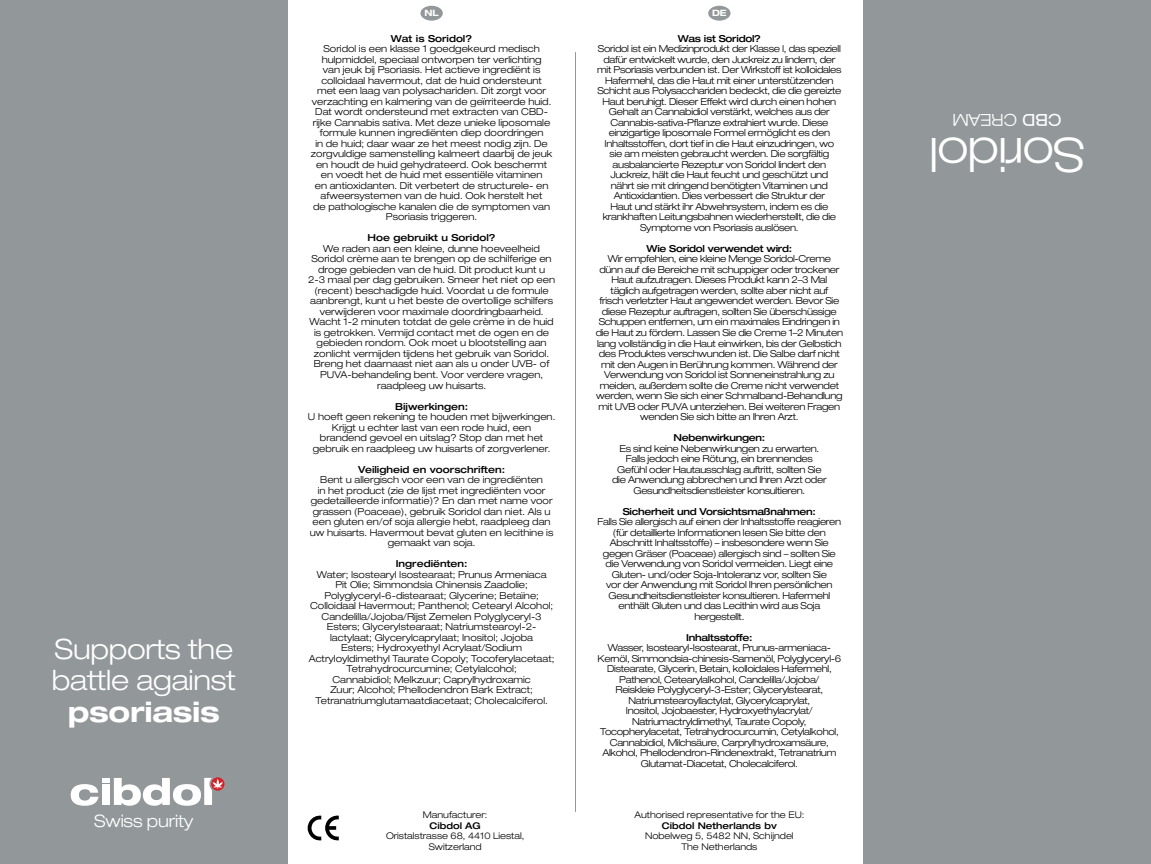
<style>
.page{position:relative;width:1151px;height:864px;background:#fff}
.page>*{position:absolute;margin:0;border:0;box-sizing:border-box;transform-origin:0 0}
.t1{font:300 expanded 47.25px "Helvetica Neue LT Std";letter-spacing:-.02em;color:#fff}
.t2{font:300 expanded 28px/31.5px "Helvetica Neue LT Std";letter-spacing:-.01em;color:#fff}
.t3{font:700 expanded 28px "Helvetica Neue LT Std";letter-spacing:-.01em;color:#fff}
.t4{font:300 expanded 17.15px "Helvetica Neue LT Std";letter-spacing:-.01em;color:#fff}
.t5{font:300 expanded 16.45px "Helvetica Neue LT Std";letter-spacing:-.01em;color:#fff}
.t6{font:300 expanded 9.62px/10.5px "Helvetica Neue LT Std";letter-spacing:-.03em;color:#000;text-align:center}
.t7{font:300 expanded 9.62px/10.5px "Helvetica Neue LT Std";color:#000;text-align:center}
.t8{font:500 expanded 9.62px "Helvetica Neue LT Std";letter-spacing:-.03em;color:#000}
.t9{font:500 expanded 9.62px "Helvetica Neue LT Std";color:#000}
.t10{font:300 expanded 9.1px/10.5px "Helvetica Neue LT Std";color:#000;text-align:center}
.t11{font:500 expanded 9.1px "Helvetica Neue LT Std";color:#000}
.t12{font:700 expanded 8.75px "Helvetica Neue LT Std";color:#fff}
.s1{font-weight:400}
</style>
<div class="page">
<div style="left:0;top:0;width:288px;height:863px;background:#92979a"></div>
<div style="left:708px;top:6px;width:22px;height:15px;background:#92979a;border-radius:50%"></div>
<div style="left:420px;top:6px;width:23px;height:15px;background:#92979a;border-radius:50%"></div>
<div style="left:863px;top:0;width:288px;height:863px;background:#92979a"></div>
<svg style="left:71px;top:784px;width:28px;height:21px"></svg>
<div style="left:102px;top:777px;width:8px;height:5px;background:#fff"></div>
<div style="left:102px;top:784px;width:8px;height:20px;background:#fff"></div>
<svg style="left:114px;top:777px;width:109px;height:28px"></svg>
<hr style="left:575px;top:52px;width:1px;height:759px;background:#92979a">
<svg style="left:307px;top:815px;width:32px;height:25px"></svg>
<h2 class="t2" style="left:52px;top:632px;width:186px">Supports the battle against</h2>
<h2 class="t3" style="left:68px;top:694px;width:154px">psoriasis</h2>
<h3 class="t4" style="left:94px;top:809px;width:101px">Swiss purity</h3>
<p class="t12" style="left:424px;top:7px;width:16px">NL</p>
<p class="t12" style="left:712px;top:7px;width:16px">DE</p>
<p class="t9" style="left:391px;top:32px;width:83px">Wat is Soridol?</p>
<p class="t7" style="left:311px;top:43px;width:243px">Soridol is een klasse 1 goedgekeurd medisch hulpmiddel, speciaal ontworpen ter verlichting<br>van jeuk bij Psoriasis. Het actieve ingrediënt is colloidaal havermout, dat de huid ondersteunt met een laag van polysachariden. Dit zorgt voor verzachting en kalmering van de geïrriteerde huid.<br>Dat wordt ondersteund met extracten van CBD&shy;rijke Cannabis sativa. Met deze unieke liposomale formule kunnen ingrediënten diep doordringen<br>in de huid; daar waar ze het meest nodig zijn. De zorgvuldige samenstelling kalmeert daarbij de jeuk en houdt de huid gehydrateerd. Ook beschermt en voedt het de huid met essentiële vitaminen<br>en antioxidanten. Dit verbetert de structurele- en afweersystemen van de huid. Ook herstelt het<br>de pathologische kanalen die de symptomen van Psoriasis triggeren.</p>
<p class="t9" style="left:368px;top:232px;width:129px">Hoe gebruikt u Soridol?</p>
<p class="t7" style="left:308px;top:243px;width:248px">We raden aan een kleine, dunne hoeveelheid Soridol crème aan te brengen op de schilferige en droge gebieden van de huid. Dit product kunt u<br>2-3 maal per dag gebruiken. Smeer het niet op een (recent) beschadigde huid. Voordat u de formule aanbrengt, kunt u het beste de overtollige schilfers verwijderen voor maximale doordringbaarheid.<br>Wacht 1-2 minuten totdat de gele crème in de huid is getrokken. Vermijd contact met de ogen en de gebieden rondom. Ook moet u blootstelling aan zonlicht vermijden tijdens het gebruik van Soridol.<br>Breng het daarnaast niet aan als u onder UVB- of PUVA-behandeling bent. Voor verdere vragen, raadpleeg uw huisarts.</p>
<p class="t9" style="left:395px;top:400px;width:75px">Bijwerkingen:</p>
<p class="t7" style="left:308px;top:411px;width:249px">U hoeft geen rekening te houden met bijwerkingen.<br>Krijgt u echter last van een rode huid, een brandend gevoel en uitslag? Stop dan met het gebruik en raadpleeg uw huisarts of zorgverlener.</p>
<p class="t9" style="left:358px;top:463px;width:149px">Veiligheid en voorschriften:</p>
<p class="t7" style="left:310px;top:474px;width:245px">Bent u allergisch voor een van de ingrediënten<br>in het product (zie de lijst met ingrediënten voor gedetailleerde informatie)? En dan met name voor grassen (Poaceae), gebruik Soridol dan niet. Als u een gluten en/of soja allergie hebt, raadpleeg dan uw huisarts. Havermout bevat gluten en lecithine is gemaakt van soja.</p>
<p class="t9" style="left:396px;top:557px;width:73px">Ingrediënten:</p>
<p class="t7" style="left:309px;top:568px;width:247px">Water; Isostearyl Isostearaat; Prunus Armeniaca<br>Pit Olie; Simmondsia Chinensis Zaadolie; Polyglyceryl-6-distearaat; Glycerine; Betaïne; Colloidaal Havermout; Panthenol; Cetearyl Alcohol; Candelilla/Jojoba/Rijst Zemelen Polyglyceryl-3<br>Esters; Glycerylstearaat; Natriumstearoyl-2- lactylaat; Glycerylcaprylaat; Inositol; Jojoba<br>Esters; Hydroxyethyl Acrylaat/Sodium Actryloyldimethyl Taurate Copoly; Tocoferylacetaat; Tetrahydrocurcumine; Cetylalcohol;<br>Cannabidiol; Melkzuur; Caprylhydroxamic<br>Zuur; Alcohol; Phellodendron Bark Extract; Tetranatriumglutamaatdiacetaat; Cholecalciferol.</p>
<p class="t10" style="left:423px;top:809px;width:66px">Manufacturer:</p>
<p class="t11" style="left:429px;top:819px;width:53px">Cibdol AG</p>
<p class="t10" style="left:386px;top:830px;width:140px">Oristalstrasse 68, 4410 Liestal,<br>Switzerland</p>
<p class="t8" style="left:678px;top:32px;width:85px">Was ist Soridol?</p>
<p class="t6" style="left:597px;top:43px;width:246px">Soridol ist ein Medizinprodukt der Klasse I, das speziell dafür entwickelt wurde, den Juckreiz zu lindern, der mit Psoriasis verbunden ist. Der Wirkstoff ist kolloidales Hafermehl, das die Haut mit einer unterstützenden Schicht aus Polysacchariden bedeckt, die die gereizte Haut beruhigt. Dieser Effekt wird durch einen hohen Gehalt an Cannabidiol verstärkt, welches aus der Cannabis-sativa-Pflanze extrahiert wurde. Diese einzigartige liposomale Formel ermöglicht es den Inhaltsstoffen, dort tief in die Haut einzudringen, wo sie am meisten gebraucht werden. Die sorgfältig ausbalancierte Rezeptur von Soridol lindert den Juckreiz, hält die Haut feucht und geschützt und<br>nährt sie mit dringend benötigten Vitaminen und Antioxidantien. Dies verbessert die Struktur der<br>Haut und stärkt ihr Abwehrsystem, indem es die krankhaften Leitungsbahnen wiederherstellt, die die Symptome von Psoriasis auslösen.</p>
<p class="t8" style="left:647px;top:242px;width:147px">Wie Soridol verwendet wird:</p>
<p class="t6" style="left:596px;top:253px;width:249px">Wir empfehlen, eine kleine Menge Soridol-Creme dünn auf die Bereiche mit schuppiger oder trockener Haut aufzutragen. Dieses Produkt kann 2–3 Mal täglich aufgetragen werden, sollte aber nicht auf<br>frisch verletzter Haut angewendet werden. Bevor Sie diese Rezeptur auftragen, sollten Sie überschüssige Schuppen entfernen, um ein maximales Eindringen in die Haut zu fördern. Lassen Sie die Creme 1–2 Minuten lang vollständig in die Haut einwirken, bis der Gelbstich des Produktes verschwunden ist. Die Salbe darf nicht mit den Augen in Berührung kommen. Während der Verwendung von Soridol ist Sonneneinstrahlung zu meiden, außerdem sollte die Creme nicht verwendet werden, wenn Sie sich einer Schmalband-Behandlung mit UVB oder PUVA unterziehen. Bei weiteren Fragen wenden Sie sich bitte an Ihren Arzt.</p>
<p class="t8" style="left:673px;top:431px;width:93px">Nebenwirkungen:</p>
<p class="t6" style="left:612px;top:442px;width:216px">Es sind keine Nebenwirkungen zu erwarten.<br>Falls jedoch eine Rötung, ein brennendes Gefühl oder Hautausschlag auftritt, sollten Sie die Anwendung abbrechen und Ihren Arzt oder Gesundheitsdienstleister konsultieren.</p>
<p class="t8" style="left:623px;top:505px;width:195px">Sicherheit und Vorsichtsmaßnahmen:</p>
<p class="t6" style="left:597px;top:516px;width:245px">Falls Sie allergisch auf einen der Inhaltsstoffe reagieren (für detaillierte Informationen lesen Sie bitte den Abschnitt Inhaltsstoffe) – insbesondere wenn Sie gegen Gräser (Poaceae) allergisch sind – sollten Sie die Verwendung von Soridol vermeiden. Liegt eine Gluten- und/oder Soja-Intoleranz vor, sollten Sie<br>vor der Anwendung mit Soridol Ihren persönlichen Gesundheitsdienstleister konsultieren. Hafermehl enthält Gluten und das Lecithin wird aus Soja hergestellt.</p>
<p class="t8" style="left:686px;top:631px;width:68px">Inhaltsstoffe:</p>
<p class="t6" style="left:597px;top:642px;width:245px">Wasser, Isostearyl-Isostearat, Prunus-armeniaca-Kernöl, Simmondsia-chinesis-Samenöl, Polyglyceryl-6<br>Distearate, Glycerin, Betain, kolloidales Hafermehl, Pathenol, Cetearylalkohol, Candelilla/Jojoba/<br>Reiskleie Polyglyceryl-3-Ester; Glycerylstearat, Natriumstearoyllactylat, Glycerylcaprylat,<br>Inositol, Jojobaester, Hydroxyethylacrylat/ Natriumactryldimethyl, Taurate Copoly, Tocopherylacetat, Tetrahydrocurcumin, Cetylalkohol, Cannabidiol, Milchsäure, Carprylhydroxamsäure, Alkohol, Phellodendron-Rindenextrakt, Tetranatrium Glutamat-Diacetat, Cholecalciferol.</p>
<p class="t10" style="left:634px;top:809px;width:171px">Authorised representative for the EU:</p>
<p class="t11" style="left:662px;top:819px;width:116px">Cibdol Netherlands bv</p>
<p class="t10" style="left:645px;top:830px;width:150px">Nobelweg 5, 5482 NN, Schijndel<br>The Netherlands</p>
<h3 class="t5" style="left:1061px;top:130px;width:110px;rotate:-180deg"><span class="s1">CBD</span> CREAM</h3>
<h1 class="t1" style="left:1085px;top:183px;width:157px;rotate:-180deg">Soridol</h1>
</div>
